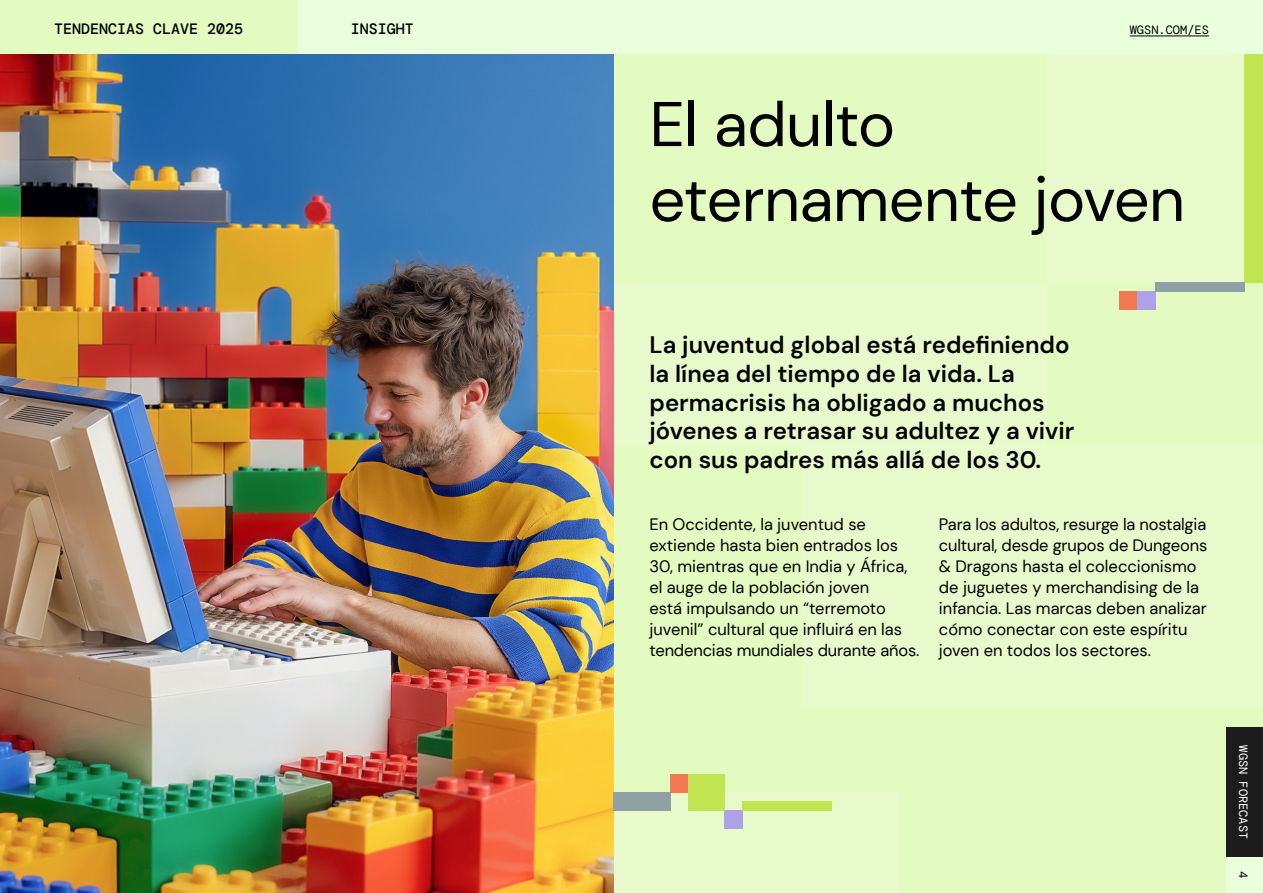
<style>
.page{position:relative;width:1263px;height:893px;background:#fff}
.page>*{position:absolute;margin:0;border:0;box-sizing:border-box;transform-origin:0 0}
.t1{font:63px/75px "DM Sans";letter-spacing:-.01em;color:#000}
.t2{font:600 24px/28.8px "DM Sans";color:#000}
.t3{font:16.5px/21px "DM Sans";color:#000}
.t4{font:500 15px "DM Mono";color:#000}
.t5{font:12px "DM Mono";color:#000}
.t6{font:12px "DM Mono";color:#fff}
</style>
<div class="page">
<div style="left:243px;top:0;width:1020px;height:54px;background:#eaffdc"></div>
<div style="left:613px;top:54px;width:650px;height:839px;background:#e3fac0"></div>
<div style="left:613px;top:283px;width:433px;height:163px;background:#e8facc"></div>
<div style="left:802px;top:446px;width:461px;height:260px;background:#e8facc"></div>
<div style="left:613px;top:792px;width:285px;height:101px;background:#e8facc"></div>
<div style="left:1046px;top:54px;width:208px;height:229px;background:#e8facc"></div>
<div style="left:1245px;top:54px;width:18px;height:229px;background:#c1e551"></div>
<div style="left:0;top:0;width:297px;height:54px;background:#e3fac0"></div>
<hr style="left:1130px;top:36px;width:79px;height:1px;background:#000">
<img style="left:0;top:54px;width:613px;height:839px">
<div style="left:613px;top:792px;width:57px;height:18px;background:#90a1a3"></div>
<div style="left:670px;top:774px;width:18px;height:18px;background:#f27a51"></div>
<div style="left:724px;top:810px;width:18px;height:18px;background:#aea1e5"></div>
<div style="left:1120px;top:292px;width:18px;height:18px;background:#f27a51"></div>
<div style="left:1138px;top:292px;width:18px;height:18px;background:#aea1e5"></div>
<div style="left:688px;top:774px;width:36px;height:36px;background:#c1e551"></div>
<div style="left:742px;top:801px;width:90px;height:9px;background:#c1e551"></div>
<div style="left:1156px;top:283px;width:89px;height:9px;background:#90a1a3"></div>
<div style="left:1227px;top:857px;width:36px;height:36px;background:#eaffdc"></div>
<div style="left:1227px;top:727px;width:36px;height:130px;background:#1c1c1c"></div>
<p class="t4" style="left:54px;top:20px;width:191px">TENDENCIAS CLAVE 2025</p>
<p class="t5" style="left:1130px;top:23px;width:81px">WGSN.COM/ES</p>
<p class="t4" style="left:351px;top:20px;width:64px">INSIGHT</p>
<h1 class="t1" style="left:649px;top:86px;width:537px">El adulto eternamente joven</h1>
<h2 class="t2" style="left:649px;top:330px;width:426px">La juventud global está redefiniendo la línea del tiempo de la vida. La permacrisis ha obligado a muchos jóvenes a retrasar su adultez y a vivir con sus padres más allá de los 30.</h2>
<p class="t3" style="left:649px;top:513px;width:271px">En Occidente, la juventud se extiende hasta bien entrados los<br>30, mientras que en India y África, el auge de la población joven<br>está impulsando un “terremoto juvenil” cultural que influirá en las tendencias mundiales durante años.</p>
<p class="t3" style="left:939px;top:513px;width:270px">Para los adultos, resurge la nostalgia cultural, desde grupos de Dungeons &amp; Dragons hasta el coleccionismo de juguetes y merchandising de la infancia. Las marcas deben analizar cómo conectar con este espíritu joven en todos los sectores.</p>
<p class="t6" style="left:1250px;top:745px;width:95px;rotate:90deg">WGSN FORECAST</p>
<p class="t5" style="left:1250px;top:871px;width:9px;rotate:90deg">4</p>
</div>
